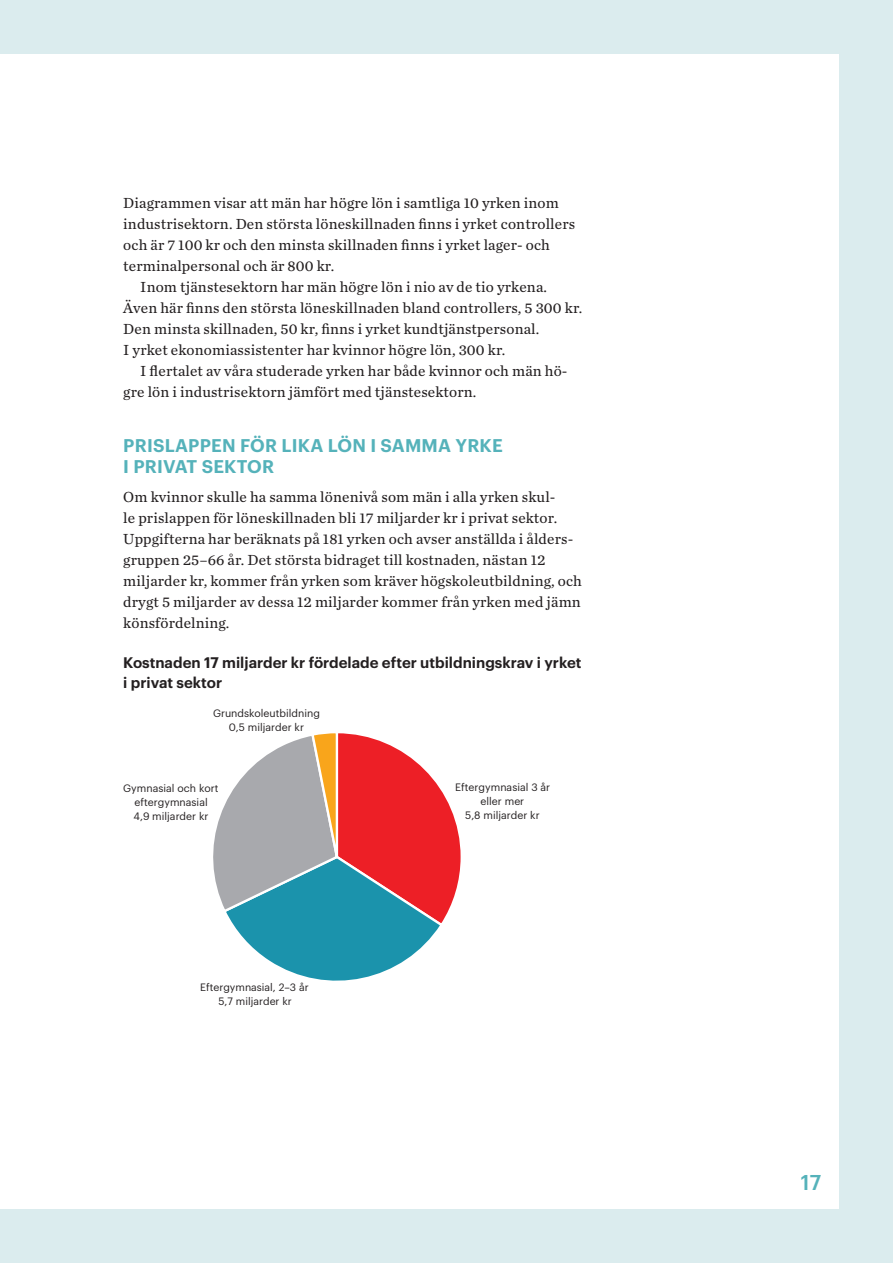
<style>
.page{position:relative;width:893px;height:1263px;background:#dbecee}
.page>*{position:absolute;margin:0;border:0;box-sizing:border-box;transform-origin:0 0}
.t1{font:500 21px "Graphik";color:#55b2ba}
.mr{font:600 18px/21px "Graphik";letter-spacing:.01em;color:#55b2ba}
.bröd{font:15.3px/21px "Chronicle Text G2";letter-spacing:.01em;color:#231f20}
.bröd_indrag{font:15.3px/21px "Chronicle Text G2";letter-spacing:.01em;color:#231f20}
.bt{font:600 15px/19.5px "Graphik";color:#231f20}
.t2{font:10.5px/14px "Graphik";color:#231f20;text-align:center}
</style>
<div class="page">
<div style="left:0;top:54px;width:839px;height:1155px;background:#fff"></div>
<svg style="left:213px;top:733px;width:248px;height:248px"></svg>
<p class="bröd" style="left:123px;top:191px;width:453px">Diagrammen visar att män har högre lön i samtliga 10 yrken inom industrisektorn. Den största löneskillnaden finns i yrket controllers och är 7 100 kr och den minsta skillnaden finns i yrket lager- och terminalpersonal och är 800 kr.</p>
<p class="bröd_indrag" style="left:123px;top:275px;width:461px;text-indent:17px">Inom tjänstesektorn har män högre lön i nio av de tio yrkena.<br>Även här finns den största löneskillnaden bland controllers, 5 300 kr.<br>Den minsta skillnaden, 50 kr, finns i yrket kundtjänstpersonal.<br>I yrket ekonomiassistenter har kvinnor högre lön, 300 kr.</p>
<p class="bröd_indrag" style="left:123px;top:359px;width:446px;text-indent:17px">I flertalet av våra studerade yrken har både kvinnor och män hö&shy;gre lön i industrisektorn jämfört med tjänstesektorn.</p>
<p class="mr" style="left:123px;top:434px;width:381px">PRISLAPPEN FÖR LIKA LÖN I SAMMA YRKE<br>I PRIVAT SEKTOR</p>
<p class="bröd" style="left:123px;top:485px;width:460px">Om kvinnor skulle ha samma lönenivå som män i alla yrken skul-<br>le prislappen för löneskillnaden bli 17 miljarder kr i privat sektor.<br>Uppgifterna har beräknats på 181 yrken och avser anställda i ålders&shy;gruppen 25–66 år. Det största bidraget till kostnaden, nästan 12 miljarder kr, kommer från yrken som kräver högskoleutbildning, och drygt 5 miljarder av dessa 12 miljarder kommer från yrken med jämn könsfördelning.</p>
<p class="bt" style="left:123px;top:652px;width:460px">Kostnaden 17 miljarder kr fördelade efter utbildningskrav i yrket i privat sektor</p>
<p class="t2" style="left:213px;top:705px;width:108px">Grundskoleutbildning<br>0,5 miljarder kr</p>
<p class="t2" style="left:123px;top:780px;width:97px">Gymnasial och kort eftergymnasial<br>4,9 miljarder kr</p>
<p class="t2" style="left:200px;top:979px;width:110px">Eftergymnasial, 2–3 år<br>5,7 miljarder kr</p>
<p class="t2" style="left:455px;top:780px;width:96px">Eftergymnasial 3 år eller mer<br>5,8 miljarder kr</p>
<p class="t1" style="left:801px;top:1167px;width:22px">17</p>
</div>
